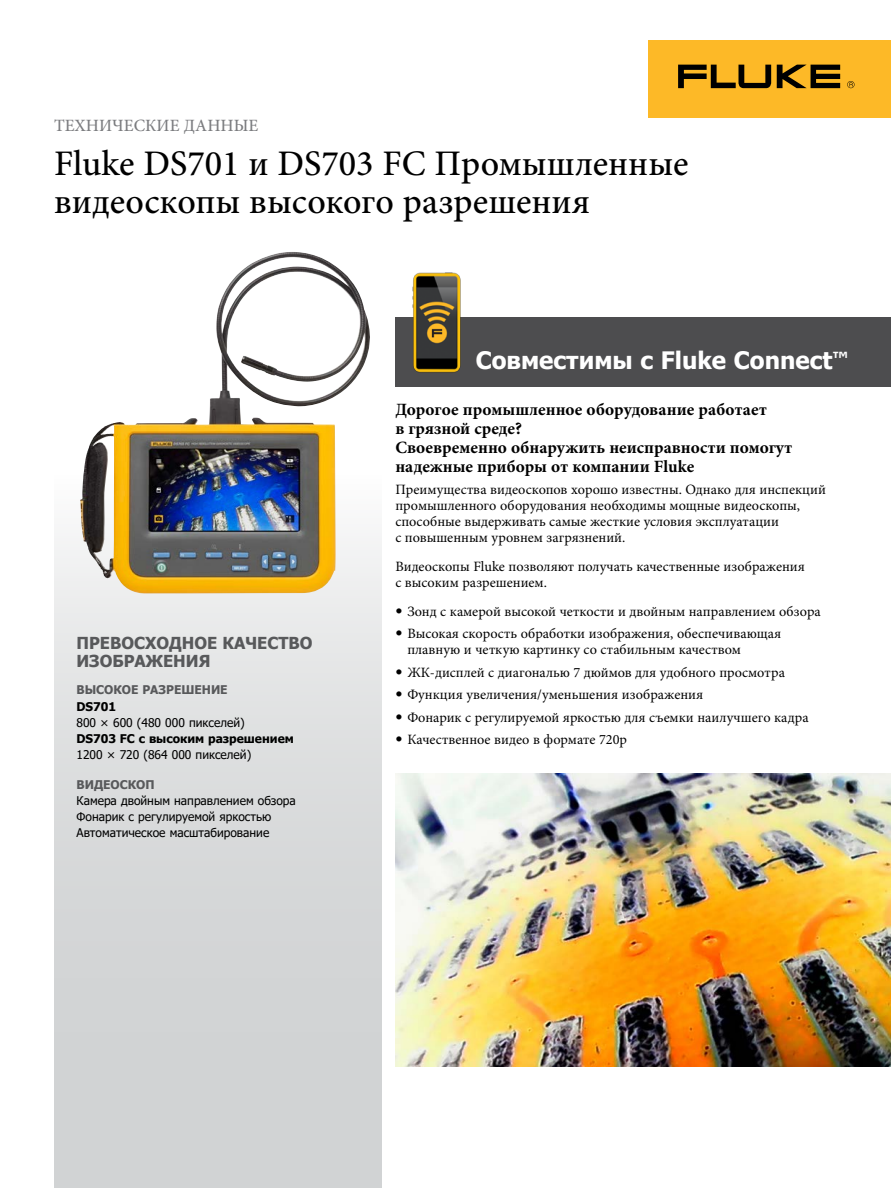
<style>
.page{position:relative;width:891px;height:1188px;background:#fff}
.page>*{position:absolute;margin:0;border:0;box-sizing:border-box;transform-origin:0 0}
.t1{font:500 36px/37.5px "Minion Pro";color:#000}
.t2{font:700 24px "Tahoma";color:#fff}
.t3{font:700 17.25px/18.8px "Minion Pro";color:#000}
.t4{font:500 17.25px "Minion Pro";color:#7b7c7f}
.t5{font:700 16.5px/18.8px "Tahoma";color:#58595b}
.t6{font:14.25px/15.8px "Minion Pro";color:#000}
.t7{font:12px/16.2px "Tahoma";color:#000}
.t8{font:700 12px "Tahoma";color:#000}
.t9{font:700 12px "Tahoma";color:#58595b}
.s1{font-family:"Helvetica Neue LT Pro";font-weight:700;font-stretch:expanded}
</style>
<div class="page">
<div style="left:54px;top:475px;width:328px;height:713px;background:linear-gradient(to bottom,#f3f3f3,#c8cacc)"></div>
<div style="left:648px;top:40px;width:243px;height:78px;background:#fdb927"></div>
<svg style="left:777px;top:65px;width:63px;height:23px"></svg>
<svg style="left:678px;top:65px;width:93px;height:23px"></svg>
<svg style="left:847px;top:81px;width:8px;height:7px"></svg>
<div style="left:395px;top:317px;width:496px;height:70px;background:#4d4d4f"></div>
<img style="left:412px;top:272px;width:49px;height:101px">
<img style="left:80px;top:252px;width:291px;height:342px">
<img style="left:395px;top:773px;width:496px;height:294px">
<p class="t4" style="left:54px;top:114px;width:206px">ТЕХНИЧЕСКИЕ ДАННЫЕ</p>
<h1 class="t1" style="left:54px;top:145px;width:636px">Fluke DS701 и DS703 FC Промышленные видеоскопы высокого разрешения</h1>
<p class="t5" style="left:76px;top:634px;width:238px">ПРЕВОСХОДНОЕ КАЧЕСТВО<br>ИЗОБРАЖЕНИЯ</p>
<p class="t9" style="left:76px;top:682px;width:153px">ВЫСОКОЕ РАЗРЕШЕНИЕ</p>
<p class="t8" style="left:76px;top:698px;width:41px">DS701</p>
<p class="t7" style="left:76px;top:715px;width:170px">800 × 600 (480 000 пикселей)</p>
<p class="t8" style="left:76px;top:730px;width:219px">DS703 FC с высоким разрешением</p>
<p class="t7" style="left:76px;top:747px;width:176px">1200 × 720 (864 000 пикселей)</p>
<p class="t9" style="left:77px;top:776px;width:80px">ВИДЕОСКОП</p>
<p class="t7" style="left:76px;top:793px;width:221px">Камера двойным направлением обзора<br>Фонарик с регулируемой яркостью<br>Автоматическое масштабирование</p>
<h2 class="t2" style="left:476px;top:344px;width:374px">Совместимы с Fluke Connect<sup>™</sup></h2>
<p class="t3" style="left:395px;top:400px;width:399px">Дорогое промышленное оборудование работает<br>в грязной среде?<br>Своевременно обнаружить неисправности помогут надежные приборы от компании Fluke</p>
<p class="t6" style="left:395px;top:482px;width:432px">Преимущества видеоскопов хорошо известны. Однако для инспекций промышленного оборудования необходимы мощные видеоскопы, способные выдерживать самые жесткие условия эксплуатации<br>с повышенным уровнем загрязнений.</p>
<p class="t6" style="left:395px;top:558px;width:411px">Видеоскопы Fluke позволяют получать качественные изображения с высоким разрешением.</p>
<p class="t6" style="left:395px;top:603px;width:427px"><span class="s1">•</span> Зонд с камерой высокой четкости и двойным направлением обзора</p>
<p class="t6" style="left:407px;top:626px;width:375px;text-indent:-12px"><span class="s1">•</span> Высокая скорость обработки изображения, обеспечивающая плавную и четкую картинку со стабильным качеством</p>
<p class="t6" style="left:395px;top:664px;width:391px"><span class="s1">•</span> ЖК-дисплей с диагональю 7 дюймов для удобного просмотра</p>
<p class="t6" style="left:395px;top:687px;width:309px"><span class="s1">•</span> Функция увеличения/уменьшения изображения</p>
<p class="t6" style="left:395px;top:709px;width:415px"><span class="s1">•</span> Фонарик с регулируемой яркостью для съемки наилучшего кадра</p>
<p class="t6" style="left:395px;top:732px;width:233px"><span class="s1">•</span> Качественное видео в формате 720p</p>
</div>
